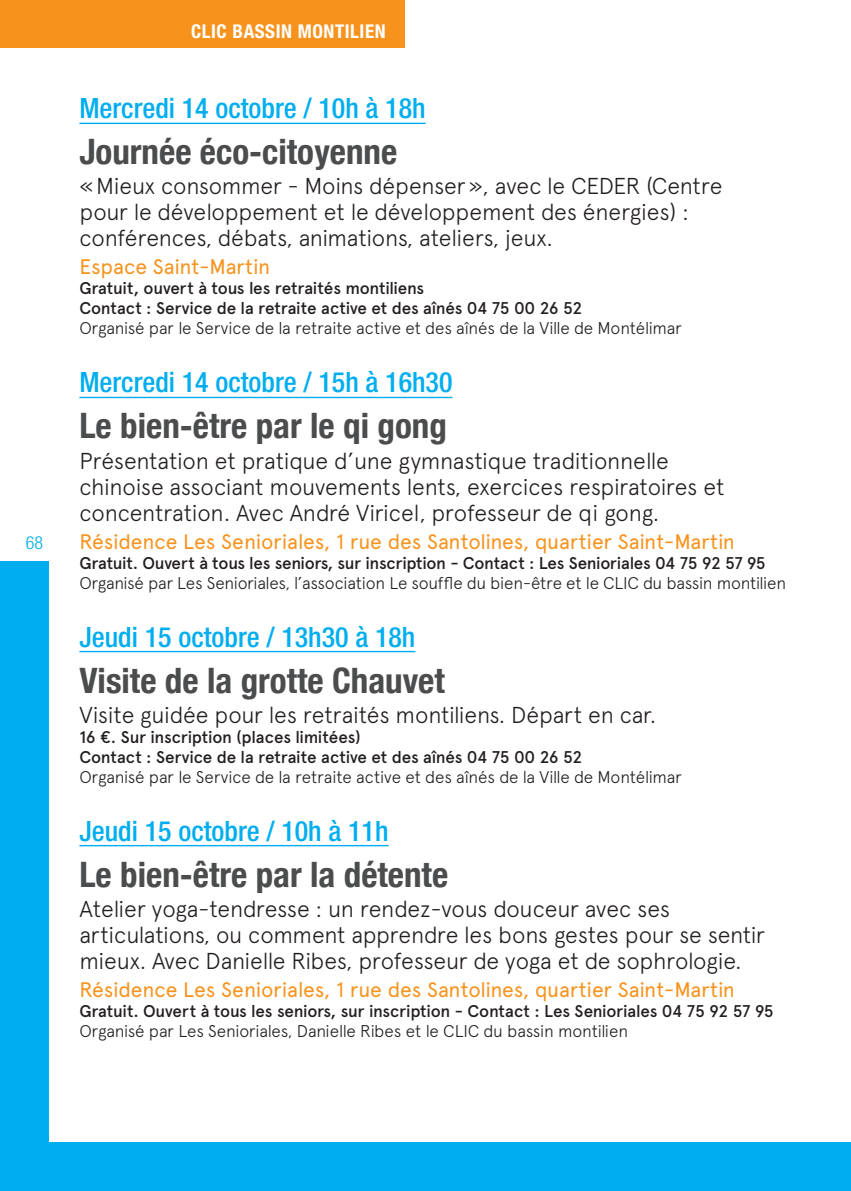
<style>
.page{position:relative;width:851px;height:1191px;background:#fff}
.page>*{position:absolute;margin:0;border:0;box-sizing:border-box;transform-origin:0 0}
.t1{font:700 condensed 35px "Helvetica Neue";color:#4b4c4d}
.t2{font:500 condensed 28px "Helvetica Neue";color:#00aeef}
.t3{font:300 23px/26px "Apercu";letter-spacing:-.01em;color:#231f20}
.t4{font:21px "Apercu";letter-spacing:-.01em;color:#f7931d}
.t5{font:700 condensed 19px "Helvetica Neue LT";letter-spacing:.03em;color:#fff}
.t6{font:300 condensed 18px "Helvetica Neue";color:#00aeef}
.t7{font:500 17px/20px "Apercu";letter-spacing:-.015em;color:#231f20}
.t8{font:300 17px "Apercu";letter-spacing:-.015em;color:#231f20}
</style>
<div class="page">
<div style="left:0;top:0;width:404px;height:48px;background:#f7931d"></div>
<div style="left:0;top:561px;width:48px;height:630px;background:#00aeef"></div>
<div style="left:0;top:1142px;width:850px;height:49px;background:#00aeef"></div>
<hr style="left:79px;top:123px;width:346px;height:1px;background:#00aeef">
<hr style="left:79px;top:397px;width:373px;height:1px;background:#00aeef">
<hr style="left:79px;top:651px;width:336px;height:1px;background:#00aeef">
<hr style="left:79px;top:845px;width:309px;height:1px;background:#00aeef">
<p class="t6" style="left:26px;top:532px;width:19px">68</p>
<p class="t5" style="left:191px;top:20px;width:196px">CLIC BASSIN MONTILIEN</p>
<p class="t2" style="left:79px;top:92px;width:347px">Mercredi 14 octobre / 10h à 18h</p>
<h1 class="t1" style="left:79px;top:123px;width:319px">Journée éco-citoyenne</h1>
<p class="t3" style="left:79px;top:173px;width:644px">«Mieux consommer - Moins dépenser», avec le CEDER (Centre pour le développement et le développement des énergies) : conférences, débats, animations, ateliers, jeux.</p>
<p class="t4" style="left:79px;top:254px;width:192px">Espace Saint-Martin</p>
<p class="t7" style="left:79px;top:278px;width:504px">Gratuit, ouvert à tous les retraités montiliens<br>Contact : Service de la retraite active et des aînés 04 75 00 26 52</p>
<p class="t8" style="left:79px;top:318px;width:604px">Organisé par le Service de la retraite active et des aînés de la Ville de Montélimar</p>
<p class="t2" style="left:79px;top:366px;width:374px">Mercredi 14 octobre / 15h à 16h30</p>
<h1 class="t1" style="left:79px;top:397px;width:369px">Le bien-être par le qi gong</h1>
<p class="t3" style="left:79px;top:447px;width:646px">Présentation et pratique d’une gymnastique traditionnelle chinoise associant mouvements lents, exercices respiratoires et concentration. Avec André Viricel, professeur de qi gong.</p>
<p class="t4" style="left:79px;top:528px;width:657px">Résidence Les Senioriales, 1 rue des Santolines, quartier Saint-Martin</p>
<p class="t7" style="left:79px;top:552px;width:687px">Gratuit. Ouvert à tous les seniors, sur inscription - Contact : Les Senioriales 04 75 92 57 95</p>
<p class="t8" style="left:79px;top:572px;width:708px">Organisé par Les Senioriales, l’association Le souffle du bien-être et le CLIC du bassin montilien</p>
<p class="t2" style="left:79px;top:620px;width:337px">Jeudi 15 octobre / 13h30 à 18h</p>
<h1 class="t1" style="left:79px;top:651px;width:367px">Visite de la grotte Chauvet</h1>
<p class="t3" style="left:79px;top:701px;width:578px">Visite guidée pour les retraités montiliens. Départ en car.</p>
<p class="t7" style="left:79px;top:726px;width:504px">16 €. Sur inscription (places limitées)<br>Contact : Service de la retraite active et des aînés 04 75 00 26 52</p>
<p class="t8" style="left:79px;top:766px;width:604px">Organisé par le Service de la retraite active et des aînés de la Ville de Montélimar</p>
<p class="t2" style="left:79px;top:814px;width:310px">Jeudi 15 octobre / 10h à 11h</p>
<h1 class="t1" style="left:79px;top:845px;width:370px">Le bien-être par la détente</h1>
<p class="t3" style="left:79px;top:895px;width:687px">Atelier yoga-tendresse : un rendez-vous douceur avec ses articulations, ou comment apprendre les bons gestes pour se sentir mieux. Avec Danielle Ribes, professeur de yoga et de sophrologie.</p>
<p class="t4" style="left:79px;top:976px;width:657px">Résidence Les Senioriales, 1 rue des Santolines, quartier Saint-Martin</p>
<p class="t7" style="left:79px;top:1000px;width:695px">Gratuit. Ouvert à tous les seniors, sur inscription - Contact : Les Senioriales 04 75 92 57 95</p>
<p class="t8" style="left:79px;top:1020px;width:550px">Organisé par Les Senioriales, Danielle Ribes et le CLIC du bassin montilien</p>
</div>
